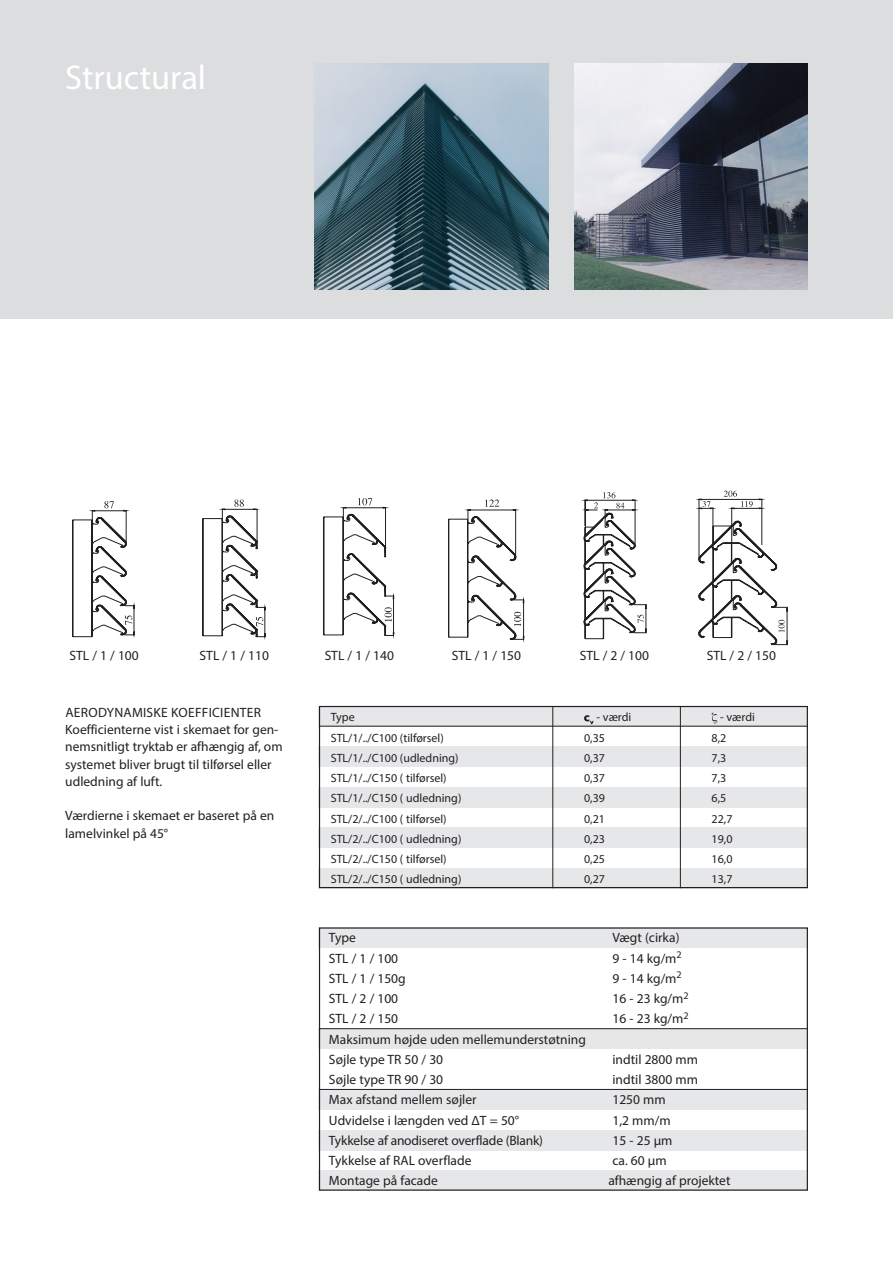
<style>
.page{position:relative;width:893px;height:1263px;background:#fff}
.page>*{position:absolute;margin:0;border:0;box-sizing:border-box;transform-origin:0 0}
.t1{font:34.5px "Myriad Pro";color:#fff}
.Normaal{font:13.5px "Myriad Pro";color:#231f20}
.Body_Text{font:13.5px/17.2px "Myriad Pro";color:#231f20}
.Body_Text-2{font:13.5px "Myriad Pro";letter-spacing:.02em;color:#231f20}
.Normaal-2{font:12px "Myriad Pro";color:#231f20}
</style>
<div class="page">
<div style="left:319px;top:868px;width:489px;height:20px;background:#e6e7e9"></div>
<div style="left:319px;top:827px;width:489px;height:21px;background:#e6e7e9"></div>
<div style="left:319px;top:787px;width:489px;height:20px;background:#e6e7e9"></div>
<div style="left:319px;top:746px;width:489px;height:21px;background:#e6e7e9"></div>
<div style="left:319px;top:706px;width:489px;height:20px;background:#e6e7e9"></div>
<div style="left:319px;top:706px;width:489px;height:182px;border:1px solid #231f20"></div>
<hr style="left:319px;top:726px;width:489px;height:1px;background:#231f20">
<svg style="left:584px;top:715px;width:10px;height:9px"></svg>
<svg style="left:712px;top:713px;width:5px;height:10px"></svg>
<hr style="left:552px;top:706px;width:1px;height:182px;background:#231f20">
<hr style="left:680px;top:706px;width:1px;height:182px;background:#231f20">
<div style="left:0;top:0;width:893px;height:319px;background:#dcdddf"></div>
<img style="left:574px;top:64px;width:234px;height:225px">
<svg style="left:72px;top:501px;width:63px;height:137px"></svg>
<hr style="left:732px;top:508px;width:30px;height:1px;background:#231f20">
<hr style="left:731px;top:507px;width:1px;height:37px;background:#231f20">
<hr style="left:713px;top:507px;width:1px;height:37px;background:#231f20">
<hr style="left:761px;top:499px;width:1px;height:46px;background:#231f20">
<hr style="left:699px;top:499px;width:1px;height:58px;background:#231f20">
<hr style="left:699px;top:499px;width:63px;height:1px;background:#231f20">
<svg style="left:724px;top:490px;width:29px;height:19px"></svg>
<svg style="left:698px;top:499px;width:15px;height:10px"></svg>
<svg style="left:698px;top:520px;width:91px;height:126px"></svg>
<svg style="left:202px;top:499px;width:64px;height:141px"></svg>
<svg style="left:323px;top:498px;width:72px;height:141px"></svg>
<svg style="left:448px;top:499px;width:77px;height:144px"></svg>
<svg style="left:581px;top:492px;width:66px;height:147px"></svg>
<div style="left:319px;top:927px;width:489px;height:21px;background:#e6e7e9"></div>
<div style="left:319px;top:1029px;width:489px;height:20px;background:#e6e7e9"></div>
<div style="left:319px;top:1089px;width:489px;height:21px;background:#e6e7e9"></div>
<div style="left:319px;top:1130px;width:489px;height:20px;background:#e6e7e9"></div>
<div style="left:319px;top:1170px;width:489px;height:21px;background:#e6e7e9"></div>
<div style="left:319px;top:927px;width:489px;height:264px;border:1px solid #231f20"></div>
<hr style="left:319px;top:1028px;width:489px;height:1px;background:#231f20">
<hr style="left:319px;top:1089px;width:489px;height:1px;background:#231f20">
<img style="left:315px;top:64px;width:234px;height:225px">
<p class="t1" style="left:65px;top:56px;width:142px">Structural</p>
<p class="Normaal" style="left:70px;top:647px;width:71px">STL / 1 / 100</p>
<p class="Normaal" style="left:200px;top:647px;width:71px">STL / 1 / 110</p>
<p class="Normaal" style="left:325px;top:647px;width:71px">STL / 1 / 140</p>
<p class="Normaal" style="left:452px;top:647px;width:71px">STL / 1 / 150</p>
<p class="Normaal" style="left:580px;top:647px;width:71px">STL / 2 / 100</p>
<p class="Normaal" style="left:707px;top:647px;width:71px">STL / 2 / 150</p>
<p class="Body_Text-2" style="left:65px;top:704px;width:197px">AERODYNAMISKE KOEFFICIENTER</p>
<p class="Body_Text" style="left:65px;top:721px;width:219px">Koefficienterne vist i skemaet for gen&shy;nemsnitligt tryktab er afhængig af, om systemet bliver brugt til tilførsel eller udledning af luft.</p>
<p class="Body_Text" style="left:65px;top:807px;width:210px">Værdierne i skemaet er baseret på en lamelvinkel på 45°</p>
<p class="Normaal-2" style="left:331px;top:710px;width:25px">Type</p>
<p class="Normaal-2" style="left:596px;top:710px;width:36px">- værdi</p>
<p class="Normaal-2" style="left:720px;top:710px;width:36px">- værdi</p>
<p class="Normaal-2" style="left:331px;top:730px;width:115px">STL/1/../C100 (tilførsel)</p>
<p class="Normaal-2" style="left:584px;top:730px;width:22px">0,35</p>
<p class="Normaal-2" style="left:712px;top:730px;width:16px">8,2</p>
<p class="Normaal-2" style="left:331px;top:750px;width:129px">STL/1/../C100 (udledning)</p>
<p class="Normaal-2" style="left:584px;top:750px;width:22px">0,37</p>
<p class="Normaal-2" style="left:712px;top:750px;width:16px">7,3</p>
<p class="Normaal-2" style="left:331px;top:771px;width:117px">STL/1/../C150 ( tilførsel)</p>
<p class="Normaal-2" style="left:584px;top:771px;width:22px">0,37</p>
<p class="Normaal-2" style="left:712px;top:771px;width:16px">7,3</p>
<p class="Normaal-2" style="left:331px;top:791px;width:132px">STL/1/../C150 ( udledning)</p>
<p class="Normaal-2" style="left:584px;top:791px;width:22px">0,39</p>
<p class="Normaal-2" style="left:712px;top:791px;width:16px">6,5</p>
<p class="Normaal-2" style="left:331px;top:811px;width:117px">STL/2/../C100 ( tilførsel)</p>
<p class="Normaal-2" style="left:584px;top:811px;width:22px">0,21</p>
<p class="Normaal-2" style="left:712px;top:811px;width:22px">22,7</p>
<p class="Normaal-2" style="left:331px;top:831px;width:132px">STL/2/../C100 ( udledning)</p>
<p class="Normaal-2" style="left:584px;top:831px;width:22px">0,23</p>
<p class="Normaal-2" style="left:712px;top:831px;width:22px">19,0</p>
<p class="Normaal-2" style="left:331px;top:852px;width:117px">STL/2/../C150 ( tilførsel)</p>
<p class="Normaal-2" style="left:584px;top:852px;width:22px">0,25</p>
<p class="Normaal-2" style="left:712px;top:852px;width:22px">16,0</p>
<p class="Normaal-2" style="left:331px;top:872px;width:132px">STL/2/../C150 ( udledning)</p>
<p class="Normaal-2" style="left:584px;top:872px;width:22px">0,27</p>
<p class="Normaal-2" style="left:712px;top:872px;width:22px">13,7</p>
<p class="Normaal" style="left:329px;top:929px;width:28px">Type</p>
<p class="Normaal" style="left:612px;top:929px;width:69px">Vægt (cirka)</p>
<p class="Normaal" style="left:329px;top:950px;width:71px">STL / 1 / 100</p>
<p class="Normaal" style="left:612px;top:950px;width:71px">9 - 14 kg/m<sup>2</sup></p>
<p class="Normaal" style="left:329px;top:970px;width:78px">STL / 1 / 150g</p>
<p class="Normaal" style="left:612px;top:970px;width:71px">9 - 14 kg/m<sup>2</sup></p>
<p class="Normaal" style="left:329px;top:990px;width:71px">STL / 2 / 100</p>
<p class="Normaal" style="left:612px;top:990px;width:78px">16 - 23 kg/m<sup>2</sup></p>
<p class="Normaal" style="left:329px;top:1010px;width:71px">STL / 2 / 150</p>
<p class="Normaal" style="left:612px;top:1010px;width:78px">16 - 23 kg/m<sup>2</sup></p>
<p class="Normaal" style="left:329px;top:1031px;width:258px">Maksimum højde uden mellemunderstøtning</p>
<p class="Normaal" style="left:329px;top:1051px;width:116px">Søjle type TR 50 / 30</p>
<p class="Normaal" style="left:612px;top:1051px;width:87px">indtil 2800 mm</p>
<p class="Normaal" style="left:329px;top:1071px;width:116px">Søjle type TR 90 / 30</p>
<p class="Normaal" style="left:612px;top:1071px;width:87px">indtil 3800 mm</p>
<p class="Normaal" style="left:329px;top:1091px;width:149px">Max afstand mellem søjler</p>
<p class="Normaal" style="left:612px;top:1091px;width:55px">1250 mm</p>
<p class="Normaal" style="left:329px;top:1112px;width:192px">Udvidelse i længden ved ∆T = 50°</p>
<p class="Normaal" style="left:612px;top:1112px;width:60px">1,2 mm/m</p>
<p class="Normaal" style="left:329px;top:1132px;width:216px">Tykkelse af anodiseret overflade (Blank)</p>
<p class="Normaal" style="left:612px;top:1132px;width:62px">15 - 25 µm</p>
<p class="Normaal" style="left:329px;top:1152px;width:144px">Tykkelse af RAL overflade</p>
<p class="Normaal" style="left:612px;top:1152px;width:56px">ca. 60 µm</p>
<p class="Normaal" style="left:329px;top:1172px;width:110px">Montage på facade</p>
<p class="Normaal" style="left:608px;top:1172px;width:124px">afhængig af projektet</p>
</div>
